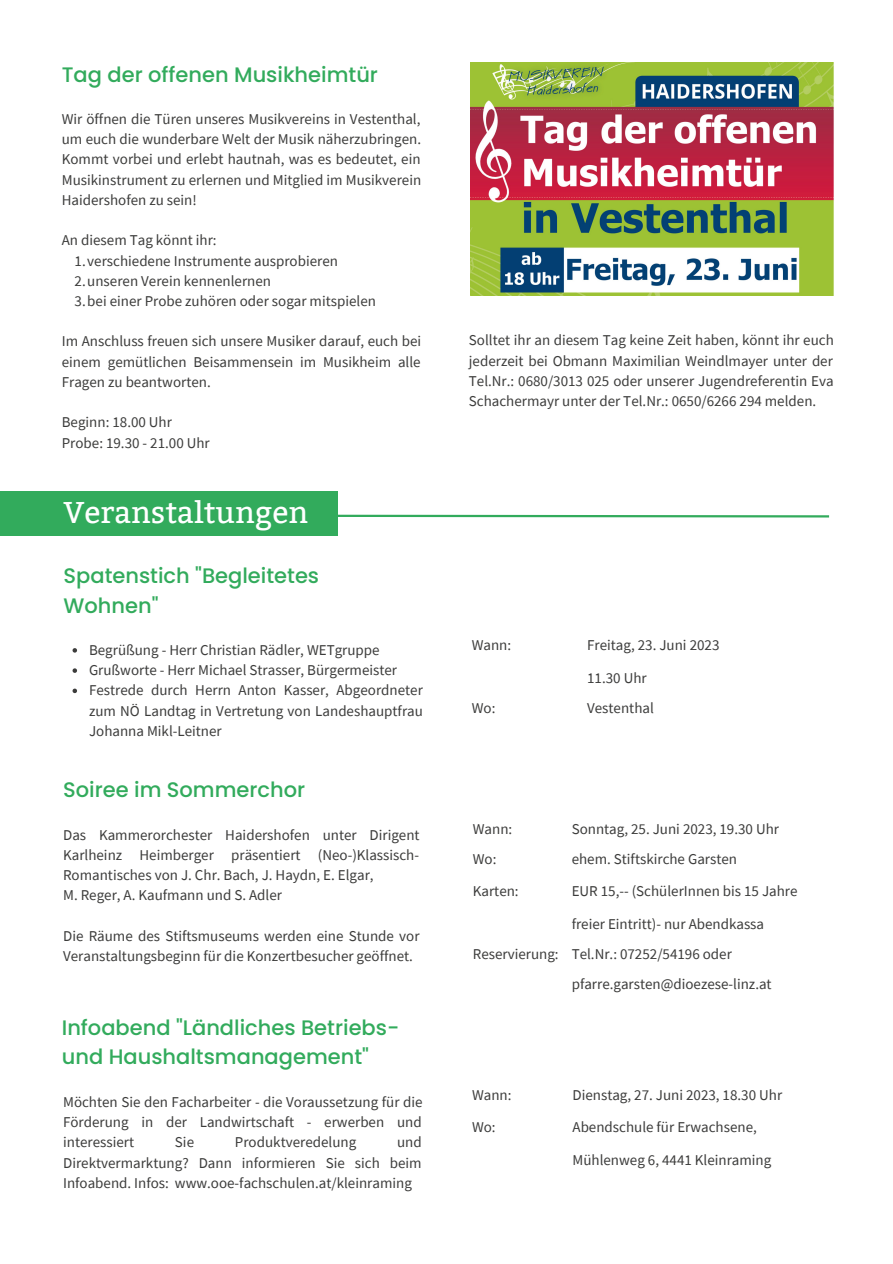
<style>
.page{position:relative;width:893px;height:1264px;background:#fff}
.page>*{position:absolute;margin:0;border:0;box-sizing:border-box;transform-origin:0 0}
.t1{font:30px "Bitter";color:#fff}
.t2{font:500 21px/29.2px "Poppins";color:#32ab5c}
.t3{font:15px/20.2px "Source Sans Pro";color:#3c3c3b;text-align:justify}
</style>
<div class="page">
<img style="left:470px;top:62px;width:364px;height:233px">
<div style="left:0;top:491px;width:338px;height:45px;background:#32ab5c"></div>
<svg style="left:73px;top:648px;width:4px;height:4px"></svg>
<svg style="left:73px;top:668px;width:4px;height:5px"></svg>
<svg style="left:73px;top:688px;width:4px;height:5px"></svg>
<svg style="left:338px;top:514px;width:492px;height:4px"></svg>
<p class="t2" style="left:62px;top:60px;width:318px">Tag der offenen Musikheimtür</p>
<p class="t3" style="left:62px;top:108px;width:361px">Wir öffnen die Türen unseres Musikvereins in Vestenthal, um euch die wunderbare Welt der Musik näherzubringen.<br>Kommt vorbei und erlebt hautnah, was es bedeutet, ein Musikinstrument zu erlernen und Mitglied im Musikverein Haidershofen zu sein!</p>
<p class="t3" style="left:62px;top:230px;width:156px">An diesem Tag könnt ihr:</p>
<p class="t3" style="left:75px;top:250px;width:265px">1.verschiedene Instrumente ausprobieren</p>
<p class="t3" style="left:75px;top:270px;width:198px">2.unseren Verein kennenlernen</p>
<p class="t3" style="left:75px;top:290px;width:303px">3.bei einer Probe zuhören oder sogar mitspielen</p>
<p class="t3" style="left:62px;top:331px;width:361px">Im Anschluss freuen sich unsere Musiker darauf, euch bei einem gemütlichen Beisammensein im Musikheim alle Fragen zu beantworten.</p>
<p class="t3" style="left:62px;top:412px;width:112px">Beginn: 18.00 Uhr</p>
<p class="t3" style="left:62px;top:432px;width:149px">Probe: 19.30 - 21.00 Uhr</p>
<p class="t1" style="left:64px;top:494px;width:200px">Vu Vermieten</p>
<p class="t1" style="left:64px;top:495px;width:246px">Zeranstaltungen</p>
<p class="t2" style="left:64px;top:561px;width:257px">Spatenstich "Begleitetes<br>Wohnen"</p>
<p class="t3" style="left:89px;top:639px;width:292px">Begrüßung - Herr Christian Rädler, WETgruppe</p>
<p class="t3" style="left:89px;top:659px;width:309px">Grußworte - Herr Michael Strasser, Bürgermeister</p>
<p class="t3" style="left:89px;top:680px;width:335px">Festrede durch Herrn Anton Kasser, Abgeordneter zum NÖ Landtag in Vertretung von Landeshauptfrau Johanna Mikl-Leitner</p>
<p class="t2" style="left:63px;top:775px;width:243px">Soiree im Sommerchor</p>
<p class="t3" style="left:63px;top:824px;width:358px">Das Kammerorchester Haidershofen unter Dirigent Karlheinz Heimberger präsentiert (Neo-)Klassisch-Romantisches von J. Chr. Bach, J. Haydn, E. Elgar,</p>
<p class="t3" style="left:63px;top:885px;width:220px">M. Reger, A. Kaufmann und S. Adler</p>
<p class="t3" style="left:63px;top:925px;width:358px">Die Räume des Stiftsmuseums werden eine Stunde vor<br>Veranstaltungsbeginn für die Konzertbesucher geöffnet.</p>
<p class="t2" style="left:62px;top:1013px;width:339px">Infoabend "Ländliches Betriebs&shy;und Haushaltsmanagement"</p>
<p class="t3" style="left:63px;top:1091px;width:361px">Möchten Sie den Facharbeiter - die Voraussetzung für die Förderung in der Landwirtschaft - erwerben und interessiert</p>
<p class="t3" style="left:63px;top:1131px;width:360px;text-indent:334px">und Direktvermarktung? Dann informieren Sie sich beim Infoabend. Infos: www.ooe-fachschulen.at/kleinraming</p>
<p class="t3" style="left:175px;top:1131px;width:21px">Sie</p>
<p class="t3" style="left:235px;top:1131px;width:123px">Produktveredelung</p>
<p class="t3" style="left:469px;top:330px;width:366px">Solltet ihr an diesem Tag keine Zeit haben, könnt ihr euch jederzeit bei Obmann Maximilian Weindlmayer unter der Tel.Nr.: 0680/3013 025 oder unserer Jugendreferentin Eva Schachermayr unter der Tel.Nr.: 0650/6266 294 melden.</p>
<p class="t3" style="left:471px;top:635px;width:41px">Wann:</p>
<p class="t3" style="left:587px;top:635px;width:134px">Freitag, 23. Juni 2023</p>
<p class="t3" style="left:587px;top:667px;width:61px">11.30 Uhr</p>
<p class="t3" style="left:471px;top:697px;width:25px">Wo:</p>
<p class="t3" style="left:587px;top:697px;width:68px">Vestenthal</p>
<p class="t3" style="left:473px;top:818px;width:41px">Wann:</p>
<p class="t3" style="left:571px;top:818px;width:209px">Sonntag, 25. Juni 2023, 19.30 Uhr</p>
<p class="t3" style="left:473px;top:848px;width:25px">Wo:</p>
<p class="t3" style="left:571px;top:848px;width:167px">ehem. Stiftskirche Garsten</p>
<p class="t3" style="left:473px;top:880px;width:47px">Karten:</p>
<p class="t3" style="left:571px;top:880px;width:227px">EUR 15,-- (SchülerInnen bis 15 Jahre</p>
<p class="t3" style="left:571px;top:913px;width:194px">freier Eintritt)- nur Abendkassa</p>
<p class="t3" style="left:473px;top:944px;width:87px">Reservierung:</p>
<p class="t3" style="left:571px;top:944px;width:162px">Tel.Nr.: 07252/54196 oder</p>
<p class="t3" style="left:571px;top:973px;width:201px">pfarre.garsten@dioezese-linz.at</p>
<p class="t3" style="left:472px;top:1084px;width:41px">Wann:</p>
<p class="t3" style="left:572px;top:1084px;width:211px">Dienstag, 27. Juni 2023, 18.30 Uhr</p>
<p class="t3" style="left:472px;top:1116px;width:25px">Wo:</p>
<p class="t3" style="left:572px;top:1116px;width:186px">Abendschule für Erwachsene,</p>
<p class="t3" style="left:572px;top:1149px;width:200px">Mühlenweg 6, 4441 Kleinraming</p>
</div>
